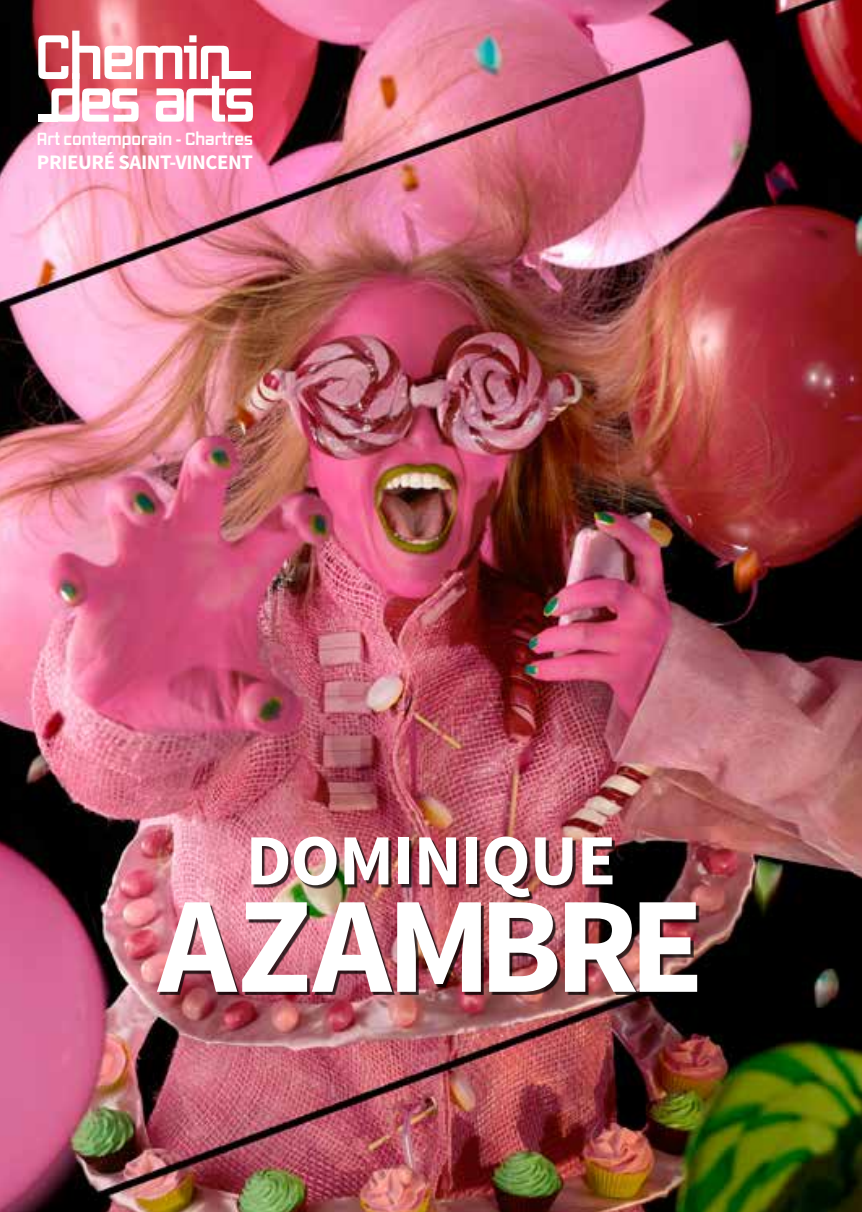
<style>
.page{position:relative;width:862px;height:1212px;background:#fff}
.page>*{position:absolute;margin:0;border:0;box-sizing:border-box;transform-origin:0 0}
.t1{font:700 137.25px "Source Sans Pro";letter-spacing:-.04em;color:#fff}
.t2{font:700 72px "Source Sans Pro";letter-spacing:-.01em;color:#fff}
.t3{font:700 20.7px "Source Sans Pro";letter-spacing:-.02em;color:#fff}
.t4{font:700 17.1px "Vox";color:#fff}
</style>
<div class="page">
<img style="left:0;top:0;width:861px;height:1212px">
<div style="left:159px;top:839px;width:540px;height:155px;background:#000;opacity:.75"></div>
<svg style="left:38px;top:31px;width:215px;height:91px"></svg>
<div style="left:227px;top:72px;width:23px;height:7px;background:#fff"></div>
<div style="left:38px;top:114px;width:20px;height:8px;background:#fff"></div>
<p class="t4" style="left:37px;top:127px;width:217px">Art contemporain - Chartres</p>
<p class="t3" style="left:37px;top:149px;width:217px">PRIEURÉ SAINT-VINCENT</p>
<h2 class="t2" style="left:246px;top:814px;width:371px">DOMINIQUE</h2>
<h1 class="t1" style="left:158px;top:858px;width:547px">AZAMBRE</h1>
</div>
